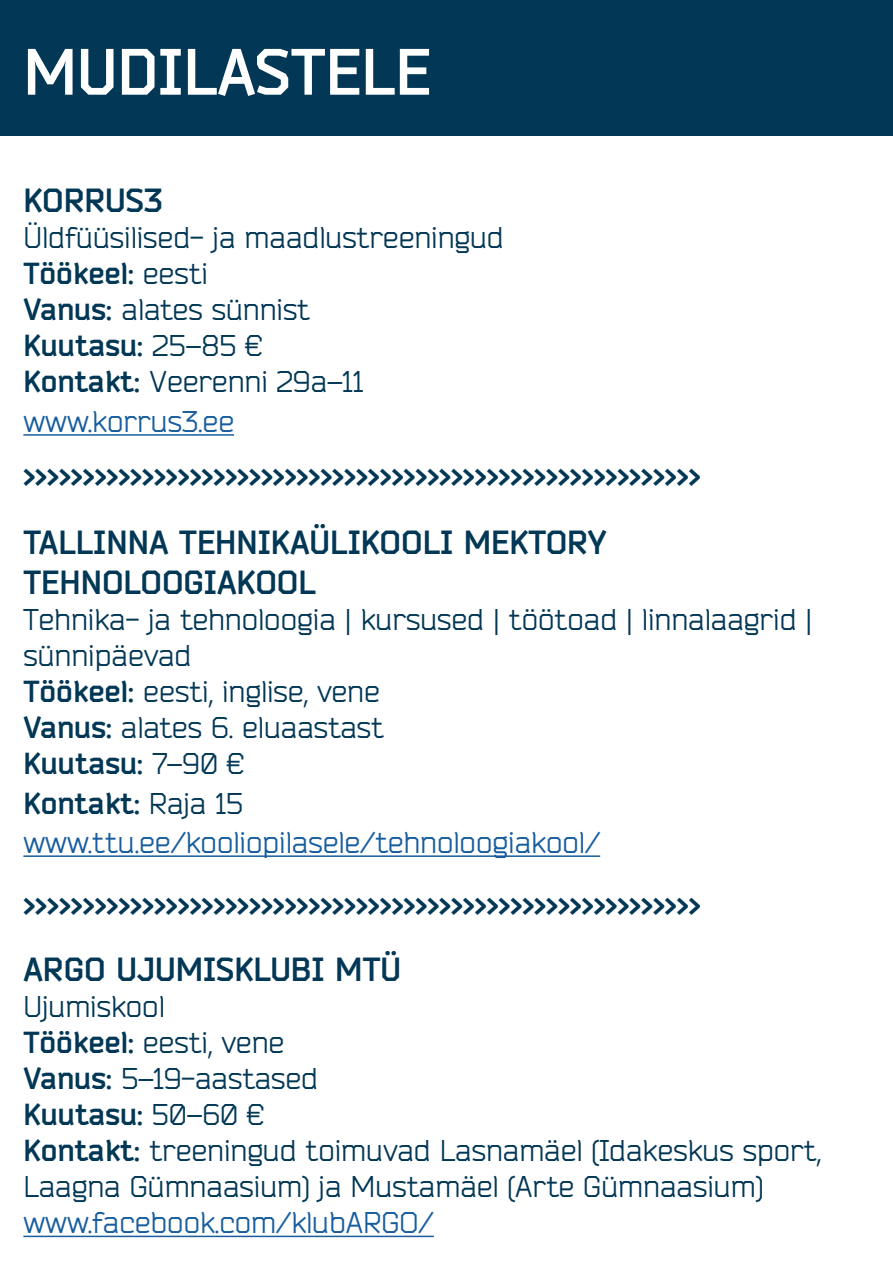
<style>
.page{position:relative;width:893px;height:1263px;background:#fff}
.page>*{position:absolute;margin:0;border:0;box-sizing:border-box;transform-origin:0 0}
.t1{font:700 64.5px "Bender";color:#fff}
.t2{font:700 33px "Bender";color:#023755}
.t3{font:30px/36px "Bender";color:#023755}
.t4{font:30px "Bender";color:#175d9e}
.t5{font:700 30px "Bender";color:#023755}
.s1{font-weight:400}
.s2{font-weight:700}
</style>
<div class="page">
<hr style="left:23px;top:434px;width:211px;height:2px;background:#175d9e">
<div style="left:0;top:0;width:893px;height:135px;background:#023755"></div>
<hr style="left:23px;top:855px;width:577px;height:2px;background:#175d9e">
<hr style="left:23px;top:1235px;width:411px;height:2px;background:#175d9e">
<p class="t1" style="left:23px;top:32px;width:409px">MUDILASTELE</p>
<p class="t2" style="left:23px;top:180px;width:140px">KORRUS3</p>
<p class="t3" style="left:23px;top:220px;width:482px">Üldfüüsilised- ja maadlustreeningud</p>
<p class="t5" style="left:23px;top:255px;width:186px">Töökeel: <span class="s1">eesti</span></p>
<p class="t3" style="left:23px;top:292px;width:288px"><span class="s2">Vanus:</span> alates sünnist</p>
<p class="t5" style="left:23px;top:327px;width:241px">Kuutasu: <span class="s1">25–85 €</span></p>
<p class="t3" style="left:23px;top:364px;width:342px"><span class="s2">Kontakt:</span> Veerenni 29a–11</p>
<p class="t4" style="left:23px;top:403px;width:212px">www.korrus3.ee</p>
<p class="t2" style="left:23px;top:454px;width:679px">&gt;&gt;&gt;&gt;&gt;&gt;&gt;&gt;&gt;&gt;&gt;&gt;&gt;&gt;&gt;&gt;&gt;&gt;&gt;&gt;&gt;&gt;&gt;&gt;&gt;&gt;&gt;&gt;&gt;&gt;&gt;&gt;&gt;&gt;&gt;&gt;&gt;&gt;&gt;&gt;&gt;&gt;&gt;&gt;&gt;&gt;&gt;&gt;&gt;&gt;&gt;&gt;&gt;&gt;&gt;&gt;&gt;</p>
<p class="t2" style="left:23px;top:522px;width:585px">TALLINNA TEHNIKAÜLIKOOLI MEKTORY</p>
<p class="t2" style="left:23px;top:562px;width:294px">TEHNOLOOGIAKOOL</p>
<p class="t3" style="left:23px;top:602px;width:790px">Tehnika- ja tehnoloogia | kursused | töötoad | linnalaagrid | sünnipäevad</p>
<p class="t3" style="left:23px;top:674px;width:358px"><span class="s2">Töökeel:</span> eesti, inglise, vene</p>
<p class="t3" style="left:23px;top:710px;width:362px"><span class="s2">Vanus:</span> alates 6. eluaastast</p>
<p class="t5" style="left:23px;top:745px;width:223px">Kuutasu: <span class="s1">7–90 €</span></p>
<p class="t5" style="left:23px;top:784px;width:221px">Kontakt: <span class="s1">Raja 15</span></p>
<p class="t4" style="left:23px;top:824px;width:578px">www.ttu.ee/kooliopilasele/tehnoloogiakool/</p>
<p class="t2" style="left:23px;top:883px;width:679px">&gt;&gt;&gt;&gt;&gt;&gt;&gt;&gt;&gt;&gt;&gt;&gt;&gt;&gt;&gt;&gt;&gt;&gt;&gt;&gt;&gt;&gt;&gt;&gt;&gt;&gt;&gt;&gt;&gt;&gt;&gt;&gt;&gt;&gt;&gt;&gt;&gt;&gt;&gt;&gt;&gt;&gt;&gt;&gt;&gt;&gt;&gt;&gt;&gt;&gt;&gt;&gt;&gt;&gt;&gt;&gt;&gt;</p>
<p class="t2" style="left:23px;top:949px;width:379px">ARGO UJUMISKLUBI MTÜ</p>
<p class="t3" style="left:23px;top:989px;width:143px">Ujumiskool</p>
<p class="t3" style="left:23px;top:1025px;width:262px"><span class="s2">Töökeel:</span> eesti, vene</p>
<p class="t3" style="left:23px;top:1061px;width:296px"><span class="s2">Vanus:</span> 5–19-aastased</p>
<p class="t5" style="left:23px;top:1096px;width:243px">Kuutasu: <span class="s1">50–60 €</span></p>
<p class="t3" style="left:23px;top:1133px;width:799px"><span class="s2">Kontakt:</span> treeningud toimuvad Lasnamäel (Idakeskus sport,<br>Laagna Gümnaasium) ja Mustamäel (Arte Gümnaasium)</p>
<p class="t4" style="left:23px;top:1205px;width:412px">www.facebook.com/klubARGO/</p>
</div>
